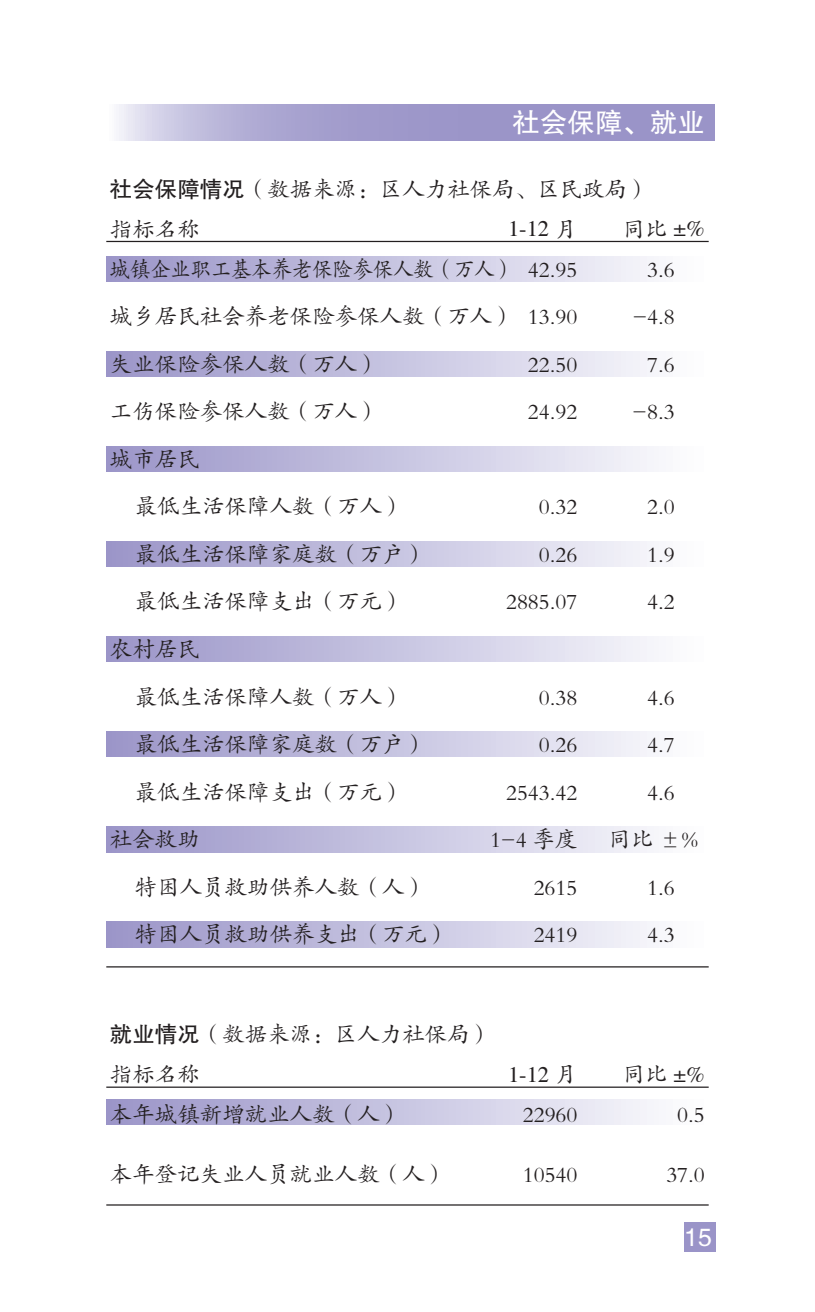
<style>
.page{position:relative;width:815px;height:1312px;background:#fff}
.page>*{position:absolute;margin:0;border:0;box-sizing:border-box;transform-origin:0 0}
.t1{font:27.5px "FZHTK GBK1 0";color:#fff}
.t2{font:25px "FZHTK GBK1 0";color:#fff}
.t3{font:22.5px/47.5px "FZKTJW GB1 0";color:#231f20}
.t4{font:22.5px/40px "FZKTK GBK1 0";color:#231f20}
.t5{font:22.5px "FZKTJW GB1 0";color:#231f20;scale:.9 1}
.t6{font:22.5px "Times";color:#231f20}
.s1{font-family:"FZHTK GBK1 0"}
.s2{font-family:"FZKTK GBK1 0"}
.s3{font-family:"Times"}
</style>
<div class="page">
<svg style="left:119px;top:105px;width:596px;height:35px;background:#a7a2cf"></svg>
<div style="left:684px;top:1222px;width:32px;height:29px;background:#9a94c8"></div>
<div style="left:106px;top:256px;width:603px;height:25px;background:linear-gradient(to right,#9893c7,#fdfeff)"></div>
<div style="left:106px;top:351px;width:603px;height:25px;background:linear-gradient(to right,#9893c7,#fdfeff)"></div>
<div style="left:106px;top:446px;width:603px;height:25px;background:linear-gradient(to right,#9893c7,#fdfeff)"></div>
<div style="left:106px;top:541px;width:603px;height:25px;background:linear-gradient(to right,#9893c7,#fdfeff)"></div>
<div style="left:106px;top:636px;width:603px;height:25px;background:linear-gradient(to right,#9893c7,#fdfeff)"></div>
<div style="left:106px;top:731px;width:603px;height:25px;background:linear-gradient(to right,#9893c7,#fdfeff)"></div>
<div style="left:106px;top:826px;width:603px;height:25px;background:linear-gradient(to right,#9893c7,#fdfeff)"></div>
<div style="left:106px;top:921px;width:603px;height:25px;background:linear-gradient(to right,#9893c7,#fdfeff)"></div>
<div style="left:106px;top:1098px;width:603px;height:26px;background:linear-gradient(to right,#9893c7,#fdfeff)"></div>
<hr style="left:106px;top:241px;width:603px;height:1px;background:#231f20">
<hr style="left:106px;top:1086px;width:603px;height:1px;background:#231f20">
<hr style="left:106px;top:966px;width:603px;height:1px;background:#231f20">
<hr style="left:106px;top:1203px;width:603px;height:2px;background:#231f20">
<p class="t1" style="left:513px;top:107px;width:194px">社会保障、就业</p>
<p class="t4" style="left:110px;top:169px;width:542px"><span class="s1">社会保障情况</span>（数据来源：区人力社保局、区民政局）指标名称</p>
<p class="t6" style="left:508px;top:216px;width:71px">1-12 <span class="s2">月</span></p>
<p class="t4" style="left:623px;top:209px;width:84px">同比 <span class="s3">±%</span></p>
<p class="t5" style="left:110px;top:257px;width:521px">城镇企业职工基本养老保险参保人数（万人） 42.95</p>
<p class="t3" style="left:647px;top:246px;width:29px">3.6</p>
<p class="t3" style="left:110px;top:293px;width:469px">城乡居民社会养老保险参保人数（万人） 13.90</p>
<p class="t3" style="left:632px;top:293px;width:44px">-4.8</p>
<p class="t3" style="left:110px;top:341px;width:271px">失业保险参保人数（万人）</p>
<p class="t3" style="left:528px;top:341px;width:51px">22.50</p>
<p class="t3" style="left:647px;top:341px;width:29px">7.6</p>
<p class="t3" style="left:110px;top:388px;width:271px">工伤保险参保人数（万人）</p>
<p class="t3" style="left:528px;top:388px;width:51px">24.92</p>
<p class="t3" style="left:632px;top:388px;width:44px">-8.3</p>
<p class="t3" style="left:135px;top:435px;width:271px;text-indent:-25px">城市居民<br>最低生活保障人数（万人）</p>
<p class="t3" style="left:539px;top:483px;width:40px">0.32</p>
<p class="t3" style="left:647px;top:483px;width:29px">2.0</p>
<p class="t3" style="left:135px;top:530px;width:294px">最低生活保障家庭数（万户）</p>
<p class="t3" style="left:539px;top:530px;width:40px">0.26</p>
<p class="t3" style="left:647px;top:530px;width:29px">1.9</p>
<p class="t3" style="left:135px;top:578px;width:271px">最低生活保障支出（万元）</p>
<p class="t3" style="left:506px;top:578px;width:73px">2885.07</p>
<p class="t3" style="left:647px;top:578px;width:29px">4.2</p>
<p class="t3" style="left:135px;top:625px;width:271px;text-indent:-25px">农村居民<br>最低生活保障人数（万人）</p>
<p class="t3" style="left:539px;top:673px;width:40px">0.38</p>
<p class="t3" style="left:647px;top:673px;width:29px">4.6</p>
<p class="t3" style="left:135px;top:720px;width:294px">最低生活保障家庭数（万户）</p>
<p class="t3" style="left:539px;top:720px;width:40px">0.26</p>
<p class="t3" style="left:647px;top:720px;width:29px">4.7</p>
<p class="t3" style="left:135px;top:768px;width:271px">最低生活保障支出（万元）</p>
<p class="t3" style="left:506px;top:768px;width:73px">2543.42</p>
<p class="t3" style="left:647px;top:768px;width:29px">4.6</p>
<p class="t3" style="left:110px;top:815px;width:91px">社会救助</p>
<p class="t3" style="left:490px;top:815px;width:89px">1-4 季度</p>
<p class="t3" style="left:609px;top:815px;width:91px">同比 ±%</p>
<p class="t3" style="left:135px;top:863px;width:294px">特困人员救助供养人数（人）</p>
<p class="t3" style="left:534px;top:863px;width:45px">2615</p>
<p class="t3" style="left:647px;top:863px;width:29px">1.6</p>
<p class="t3" style="left:135px;top:910px;width:316px">特困人员救助供养支出（万元）</p>
<p class="t3" style="left:534px;top:910px;width:45px">2419</p>
<p class="t3" style="left:647px;top:910px;width:29px">4.3</p>
<p class="t4" style="left:110px;top:1014px;width:384px"><span class="s1">就业情况</span>（数据来源：区人力社保局）指标名称</p>
<p class="t6" style="left:508px;top:1061px;width:71px">1-12 <span class="s2">月</span></p>
<p class="t4" style="left:623px;top:1054px;width:84px">同比 <span class="s3">±%</span></p>
<p class="t3" style="left:110px;top:1091px;width:294px">本年城镇新增就业人数（人）</p>
<p class="t3" style="left:523px;top:1091px;width:56px">22960</p>
<p class="t3" style="left:677px;top:1091px;width:29px">0.5</p>
<p class="t3" style="left:110px;top:1151px;width:339px">本年登记失业人员就业人数（人）</p>
<p class="t3" style="left:523px;top:1151px;width:56px">10540</p>
<p class="t3" style="left:666px;top:1151px;width:40px">37.0</p>
<p class="t2" style="left:684px;top:1222px;width:29px">15</p>
</div>
